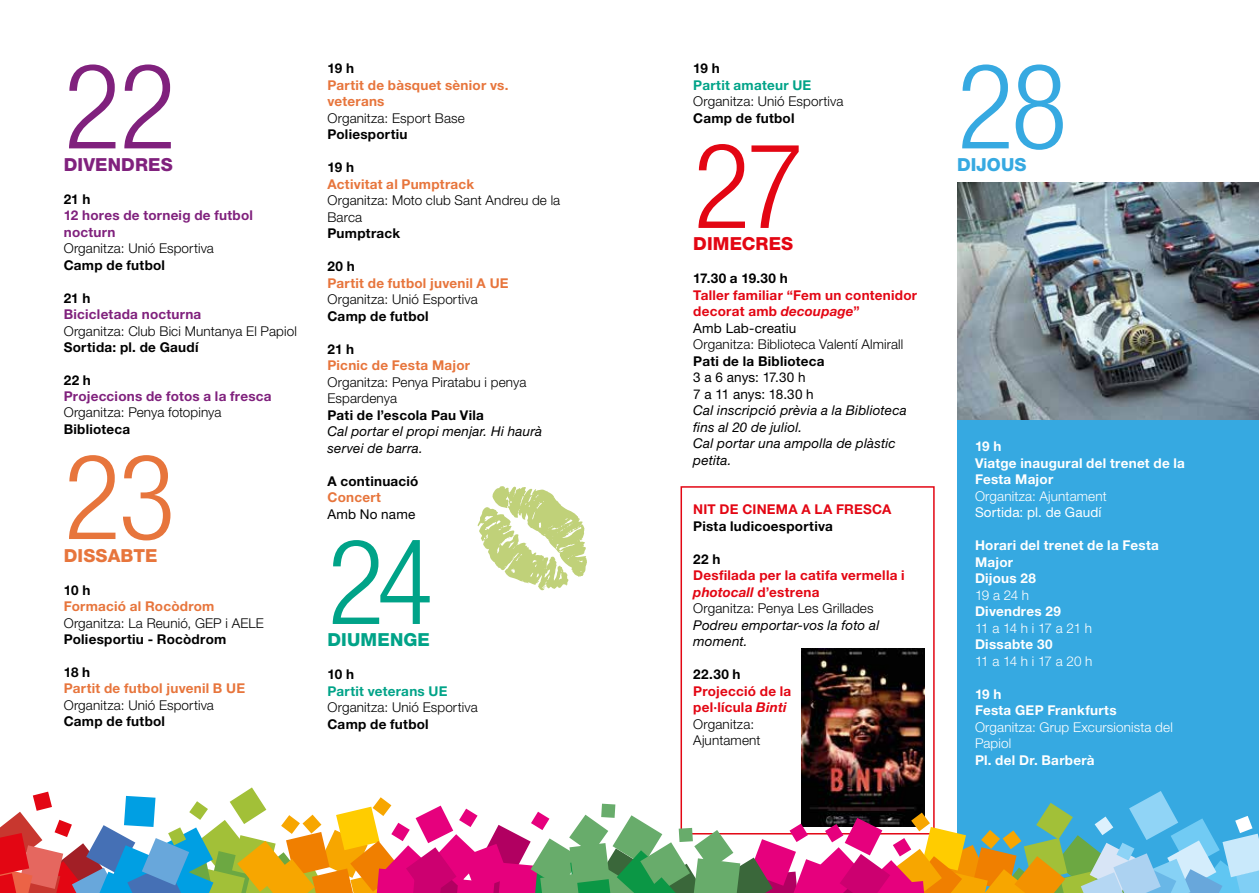
<style>
.page{position:relative;width:1259px;height:893px;background:#fff}
.page>*{position:absolute;margin:0;border:0;box-sizing:border-box;transform-origin:0 0}
.t1{font:300 condensed 118.5px "Helvetica Neue LT Std";color:#00a388}
.t2{font:300 condensed 118.5px "Helvetica Neue LT Std";color:#80217d}
.t3{font:300 condensed 118.5px "Helvetica Neue LT Std";color:#e7753c}
.t4{font:300 condensed 118.5px "Helvetica Neue LT Std";color:#36a9e1}
.t5{font:300 condensed 118.5px "Helvetica Neue LT Std";color:#e30613}
.t6{font:800 18px "Helvetica Neue LT Std";letter-spacing:.01em;color:#80217d}
.t7{font:800 18px "Helvetica Neue LT Std";letter-spacing:.01em;color:#00a388}
.t8{font:800 18px "Helvetica Neue LT Std";letter-spacing:.005em;color:#e7753c}
.t9{font:800 18px "Helvetica Neue LT Std";letter-spacing:.005em;color:#e30613}
.t10{font:800 18px "Helvetica Neue LT Std";letter-spacing:.005em;color:#36a9e1}
.t11{font:300 13.5px/16.5px "Helvetica Neue LT Std";letter-spacing:.01em;color:#000}
.t12{font:700 13.5px "Helvetica Neue LT Std";letter-spacing:.02em;color:#000}
.t13{font:700 13.5px/16.5px "Helvetica Neue LT Std";letter-spacing:.02em;color:#e30613}
.t14{font:italic 13.5px/16.5px "Helvetica Neue LT Std";letter-spacing:.015em;color:#000}
.t15{font:700 13.5px/16.5px "Helvetica Neue LT Std";letter-spacing:.02em;color:#e7753c}
.t16{font:700 13.5px/16.5px "Helvetica Neue LT Std";letter-spacing:.02em;color:#fff}
.t17{font:300 13.5px/16.5px "Helvetica Neue LT Std";letter-spacing:.01em;color:#fff}
.t18{font:700 13.5px/16.5px "Helvetica Neue LT Std";letter-spacing:.02em;color:#80217d}
.t19{font:13.5px/16.5px "Helvetica Neue LT Std";letter-spacing:.01em;color:#000}
.t20{font:700 13.5px "Helvetica Neue LT Std";letter-spacing:.02em;color:#00a388}
.t21{font:13.5px "Helvetica Neue LT Std";letter-spacing:.01em;color:#fff}
.s1{font-style:italic}
.s2{font-weight:400;color:#000}
.s3{font-weight:300;color:#000}
</style>
<div class="page">
<div style="left:680px;top:486px;width:254px;height:348px;border:2px solid #e30613"></div>
<img style="left:957px;top:183px;width:302px;height:238px">
<div style="left:957px;top:421px;width:302px;height:472px;background:#36a9e1"></div>
<img style="left:801px;top:649px;width:123px;height:138px">
<svg style="left:477px;top:486px;width:110px;height:104px"></svg>
<svg style="left:0;top:787px;width:1259px;height:106px"></svg>
<h1 class="t2" style="left:64px;top:39px;width:114px">22</h1>
<h2 class="t6" style="left:64px;top:154px;width:110px">DIVENDRES</h2>
<p class="t12" style="left:64px;top:191px;width:28px">21 h</p>
<p class="t18" style="left:64px;top:207px;width:191px">12 hores de torneig de futbol nocturn</p>
<p class="t11" style="left:64px;top:240px;width:152px">Organitza: Unió Esportiva</p>
<p class="t12" style="left:64px;top:256px;width:103px">Camp de futbol</p>
<p class="t12" style="left:64px;top:289px;width:28px">21 h</p>
<p class="t18" style="left:64px;top:306px;width:139px">Bicicletada nocturna</p>
<p class="t11" style="left:64px;top:322px;width:235px">Organitza: Club Bici Muntanya El Papiol</p>
<p class="t12" style="left:64px;top:339px;width:136px">Sortida: pl. de Gaudí</p>
<p class="t12" style="left:64px;top:371px;width:29px">22 h</p>
<p class="t18" style="left:64px;top:388px;width:209px">Projeccions de fotos a la fresca</p>
<p class="t11" style="left:64px;top:404px;width:159px">Organitza: Penya fotopinya</p>
<p class="t12" style="left:64px;top:421px;width:68px">Biblioteca</p>
<h1 class="t3" style="left:64px;top:429px;width:113px">23</h1>
<h2 class="t8" style="left:64px;top:544px;width:95px">DISSABTE</h2>
<p class="t12" style="left:64px;top:581px;width:28px">10 h</p>
<p class="t15" style="left:64px;top:598px;width:152px">Formació al Rocòdrom</p>
<p class="t11" style="left:64px;top:614px;width:202px">Organitza: La Reunió, GEP i AELE</p>
<p class="t12" style="left:64px;top:631px;width:164px">Poliesportiu - Rocòdrom</p>
<p class="t12" style="left:64px;top:664px;width:28px">18 h</p>
<p class="t15" style="left:64px;top:680px;width:183px">Partit de futbol juvenil B UE</p>
<p class="t11" style="left:64px;top:696px;width:152px">Organitza: Unió Esportiva</p>
<p class="t12" style="left:64px;top:713px;width:103px">Camp de futbol</p>
<p class="t12" style="left:327px;top:60px;width:28px">19 h</p>
<p class="t15" style="left:327px;top:77px;width:182px">Partit de bàsquet sènior vs. veterans</p>
<p class="t11" style="left:327px;top:110px;width:139px">Organitza: Esport Base</p>
<p class="t12" style="left:327px;top:126px;width:82px">Poliesportiu</p>
<p class="t12" style="left:327px;top:159px;width:28px">19 h</p>
<p class="t15" style="left:327px;top:176px;width:148px">Activitat al Pumptrack</p>
<p class="t11" style="left:327px;top:192px;width:234px">Organitza: Moto club Sant Andreu de la<br>Barca</p>
<p class="t12" style="left:327px;top:225px;width:74px">Pumptrack</p>
<p class="t12" style="left:327px;top:258px;width:29px">20 h</p>
<p class="t15" style="left:327px;top:275px;width:183px">Partit de futbol juvenil A UE</p>
<p class="t11" style="left:327px;top:291px;width:152px">Organitza: Unió Esportiva</p>
<p class="t12" style="left:327px;top:308px;width:103px">Camp de futbol</p>
<p class="t12" style="left:327px;top:341px;width:28px">21 h</p>
<p class="t15" style="left:327px;top:357px;width:144px">Picnic de Festa Major</p>
<p class="t11" style="left:327px;top:374px;width:200px">Organitza: Penya Piratabu i penya<br>Espardenya</p>
<p class="t12" style="left:327px;top:407px;width:158px">Pati de l’escola Pau Vila</p>
<p class="t14" style="left:327px;top:423px;width:216px">Cal portar el propi menjar. Hi haurà servei de barra.</p>
<p class="t12" style="left:327px;top:473px;width:92px">A continuació</p>
<p class="t15" style="left:327px;top:489px;width:55px">Concert</p>
<p class="t19" style="left:327px;top:506px;width:89px">Amb No name</p>
<h1 class="t1" style="left:327px;top:514px;width:107px">24</h1>
<h2 class="t7" style="left:327px;top:629px;width:104px">DIUMENGE</h2>
<p class="t12" style="left:327px;top:666px;width:28px">10 h</p>
<p class="t20" style="left:327px;top:683px;width:122px">Partit veterans UE</p>
<p class="t11" style="left:327px;top:699px;width:152px">Organitza: Unió Esportiva</p>
<p class="t12" style="left:327px;top:716px;width:103px">Camp de futbol</p>
<p class="t12" style="left:693px;top:60px;width:28px">19 h</p>
<p class="t20" style="left:693px;top:77px;width:119px">Partit amateur UE</p>
<p class="t11" style="left:693px;top:93px;width:152px">Organitza: Unió Esportiva</p>
<p class="t12" style="left:693px;top:110px;width:103px">Camp de futbol</p>
<h1 class="t5" style="left:693px;top:118px;width:112px">27</h1>
<h2 class="t9" style="left:693px;top:233px;width:102px">DIMECRES</h2>
<p class="t12" style="left:693px;top:270px;width:96px">17.30 a 19.30 h</p>
<p class="t13" style="left:693px;top:287px;width:225px">Taller familiar “Fem un contenidor decorat amb <span class="s1">decoupage</span>”<br><span class="s2">Amb Lab-creatiu</span></p>
<p class="t11" style="left:693px;top:336px;width:212px">Organitza: Biblioteca Valentí Almirall</p>
<p class="t12" style="left:693px;top:353px;width:133px">Pati de la Biblioteca</p>
<p class="t19" style="left:693px;top:369px;width:122px">3 a 6 anys: 17.30 h<br>7 a 11 anys: 18.30 h</p>
<p class="t14" style="left:693px;top:402px;width:215px">Cal inscripció prèvia a la Biblioteca fins al 20 de juliol.<br>Cal portar una ampolla de plàstic petita.</p>
<p class="t13" style="left:693px;top:501px;width:199px">NIT DE CINEMA A LA FRESCA</p>
<p class="t12" style="left:693px;top:518px;width:141px">Pista ludicoesportiva</p>
<p class="t12" style="left:693px;top:550px;width:29px">22 h</p>
<p class="t13" style="left:693px;top:567px;width:213px">Desfilada per la catifa vermella i <span class="s1">photocall</span> d’estrena<br><span class="s3">Organitza: Penya Les Grillades</span></p>
<p class="t14" style="left:693px;top:616px;width:188px">Podreu emportar-vos la foto al moment.</p>
<p class="t12" style="left:693px;top:666px;width:49px">22.30 h</p>
<p class="t13" style="left:693px;top:682px;width:100px">Projecció de la pel·lícula <span class="s1">Binti<br></span><span class="s3">Organitza:<br>Ajuntament</span></p>
<h1 class="t4" style="left:957px;top:39px;width:112px">28</h1>
<h2 class="t10" style="left:957px;top:154px;width:71px">DIJOUS</h2>
<p class="t16" style="left:975px;top:438px;width:211px">19 h<br>Viatge inaugural del trenet de la<br>Festa Major</p>
<p class="t17" style="left:975px;top:488px;width:133px">Organitza: Ajuntament</p>
<p class="t21" style="left:975px;top:505px;width:128px">Sortida: pl. de Gaudí</p>
<p class="t16" style="left:975px;top:537px;width:185px">Horari del trenet de la Festa<br>Major<br>Dijous 28</p>
<p class="t17" style="left:975px;top:587px;width:56px">19 a 24 h</p>
<p class="t16" style="left:975px;top:603px;width:87px">Divendres 29</p>
<p class="t17" style="left:975px;top:620px;width:119px">11 a 14 h i 17 a 21 h</p>
<p class="t16" style="left:975px;top:636px;width:79px">Dissabte 30</p>
<p class="t17" style="left:975px;top:653px;width:119px">11 a 14 h i 17 a 20 h</p>
<p class="t16" style="left:975px;top:685px;width:143px">19 h<br>Festa GEP Frankfurts</p>
<p class="t17" style="left:975px;top:719px;width:199px">Organitza: Grup Excursionista del<br>Papiol</p>
<p class="t16" style="left:975px;top:751px;width:121px">Pl. del Dr. Barberà</p>
</div>
